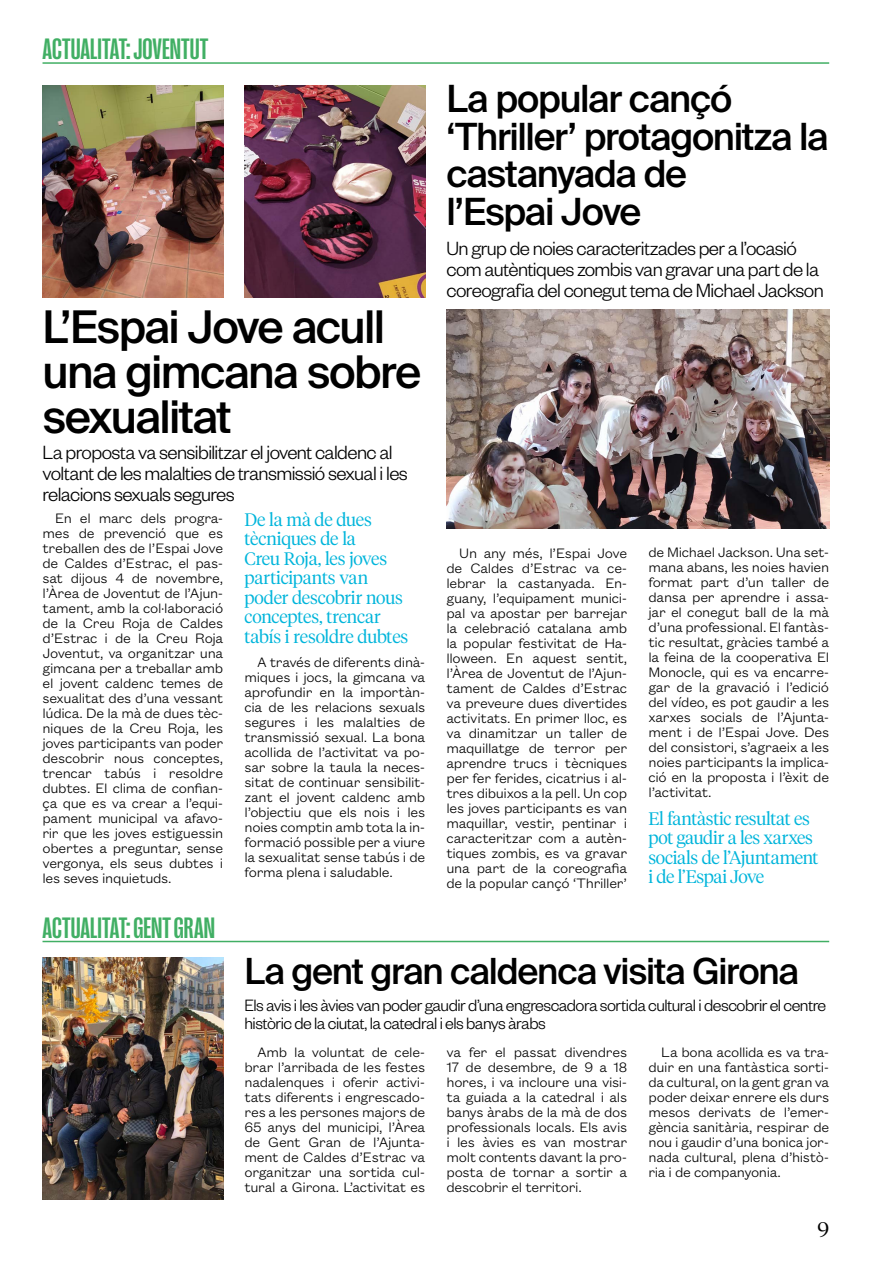
<style>
.page{position:relative;width:893px;height:1263px;background:#fff}
.page>*{position:absolute;margin:0;border:0;box-sizing:border-box;transform-origin:0 0}
.t1{font:500 45px/45px "Suisse Intl";letter-spacing:-.035em;color:#000}
.t2{font:500 37.5px/37.5px "Suisse Intl";letter-spacing:-.035em;color:#000}
.t3{font:500 36px "Suisse Intl";letter-spacing:-.035em;color:#000}
.t4{font:700 30px "Right Grotesk Tight";color:#41af64}
.t5{font:300 21px/21px "Founders Grotesk";letter-spacing:-.03em;color:#000}
.t6{font:300 21px "Tiempos Headline";color:#000}
.t7{font:300 18px/19.5px "Tiempos Headline";letter-spacing:-.01em;color:#00b5db}
.t8{font:300 18px/18px "Founders Grotesk";letter-spacing:-.03em;color:#000}
.t9{font:300 15px/15px "Founders Grotesk Text";letter-spacing:-.02em;color:#000;text-align:justify}
</style>
<div class="page">
<hr style="left:43px;top:62px;width:786px;height:2px;background:#41af64">
<hr style="left:43px;top:941px;width:786px;height:1px;background:#41af64">
<img style="left:446px;top:309px;width:383px;height:219px">
<img style="left:43px;top:958px;width:180px;height:242px">
<img style="left:244px;top:85px;width:181px;height:212px">
<img style="left:43px;top:85px;width:180px;height:212px">
<h3 class="t4" style="left:43px;top:34px;width:167px">ACTUALITAT: JOVENTUT</h3>
<h1 class="t1" style="left:43px;top:305px;width:380px">L’Espai Jove acull una gimcana sobre sexualitat</h1>
<h3 class="t5" style="left:43px;top:441px;width:367px">La proposta va sensibilitzar el jovent caldenc al voltant de les malalties de transmissió sexual i les relacions sexuals segures</h3>
<p class="t9" style="left:43px;top:510px;width:182px;text-indent:13px">En el marc dels progra&shy;mes de prevenció que es treballen des de l’Espai Jove de Caldes d’Estrac, el pas&shy;sat dijous 4 de novembre, l’Àrea de Joventut de l’Ajun&shy;tament, amb la col·laboració de la Creu Roja de Caldes d’Estrac i de la Creu Roja Joventut, va organitzar una gimcana per a treballar amb el jovent caldenc temes de sexualitat des d’una vessant lúdica. De la mà de dues tèc&shy;niques de la Creu Roja, les joves participants van poder descobrir nous conceptes, trencar tabús i resoldre dubtes. El clima de confian&shy;ça que es va crear a l’equi&shy;pament municipal va afavo&shy;rir que les joves estiguessin obertes a preguntar, sense vergonya, els seus dubtes i les seves inquietuds.</p>
<h3 class="t4" style="left:43px;top:912px;width:174px">ACTUALITAT: GENT GRAN</h3>
<p class="t7" style="left:244px;top:509px;width:165px">De la mà de dues tècniques de la<br>Creu Roja, les joves participants van poder descobrir nous conceptes, trencar tabís i resoldre dubtes</p>
<p class="t9" style="left:245px;top:654px;width:182px;text-indent:13px">A través de diferents dinà&shy;miques i jocs, la gimcana va aprofundir en la importàn&shy;cia de les relacions sexuals segures i les malalties de transmissió sexual. La bona acollida de l’activitat va po&shy;sar sobre la taula la neces&shy;sitat de continuar sensibilit&shy;zant el jovent caldenc amb l’objectiu que els nois i les noies comptin amb tota la in&shy;formació possible per a viure la sexualitat sense tabús i de forma plena i saludable.</p>
<h2 class="t2" style="left:446px;top:80px;width:384px">La popular cançó ‘Thriller’ protagonitza la castanyada de<br>l’Espai Jove</h2>
<h3 class="t5" style="left:446px;top:237px;width:379px">Un grup de noies caracteritzades per a l’ocasió com autèntiques zombis van gravar una part de la coreografia del conegut tema de Michael Jackson</h3>
<p class="t9" style="left:446px;top:545px;width:182px;text-indent:13px">Un any més, l’Espai Jove de Caldes d’Estrac va ce&shy;lebrar la castanyada. En&shy;guany, l’equipament munici&shy;pal va apostar per barrejar la celebració catalana amb la popular festivitat de Ha&shy;lloween. En aquest sentit, l’Àrea de Joventut de l’Ajun&shy;tament de Caldes d’Estrac va preveure dues divertides activitats. En primer lloc, es va dinamitzar un taller de maquillatge de terror per aprendre trucs i tècniques per fer ferides, cicatrius i al&shy;tres dibuixos a la pell. Un cop les joves participants es van maquillar, vestir, pentinar i caracteritzar com a autèn&shy;tiques zombis, es va gravar una part de la coreografia de la popular cançó ‘Thriller’</p>
<p class="t9" style="left:648px;top:543px;width:182px">de Michael Jackson. Una set&shy;mana abans, les noies havien format part d’un taller de dansa per aprendre i assa&shy;jar el conegut ball de la mà d’una professional. El fantàs&shy;tic resultat, gràcies també a la feina de la cooperativa El Monocle, qui es va encarre&shy;gar de la gravació i l’edició del vídeo, es pot gaudir a les xarxes socials de l’Ajunta&shy;ment i de l’Espai Jove. Des del consistori, s’agraeix a les noies participants la implica&shy;ció en la proposta i l’èxit de l’activitat.</p>
<p class="t7" style="left:648px;top:808px;width:171px">El fantàstic resultat es pot gaudir a les xarxes socials de l’Ajuntament i de l’Espai Jove</p>
<h3 class="t3" style="left:244px;top:950px;width:556px">La gent gran caldenca visita Girona</h3>
<p class="t8" style="left:244px;top:995px;width:583px">Els avis i les àvies van poder gaudir d’una engrescadora sortida cultural i descobrir el centre històric de la ciutat, la catedral i els banys àrabs</p>
<p class="t9" style="left:244px;top:1043px;width:182px;text-indent:13px">Amb la voluntat de cele&shy;brar l’arribada de les festes nadalenques i oferir activi&shy;tats diferents i engrescado&shy;res a les persones majors de 65 anys del municipi, l’Àrea de Gent Gran de l’Ajunta&shy;ment de Caldes d’Estrac va organitzar una sortida cul&shy;tural a Girona. L’activitat es</p>
<p class="t9" style="left:446px;top:1043px;width:182px">va fer el passat divendres 17 de desembre, de 9 a 18 hores, i va incloure una visi&shy;ta guiada a la catedral i als banys àrabs de la mà de dos professionals locals. Els avis i les àvies es van mostrar molt contents davant la pro&shy;posta de tornar a sortir a descobrir el territori.</p>
<p class="t9" style="left:648px;top:1043px;width:182px;text-indent:13px">La bona acollida es va tra&shy;duir en una fantàstica sorti&shy;da cultural, on la gent gran va poder deixar enrere els durs mesos derivats de l’emer&shy;gència sanitària, respirar de nou i gaudir d’una bonica jor&shy;nada cultural, plena d’histò&shy;ria i de companyonia.</p>
<h3 class="t6" style="left:818px;top:1216px;width:13px">9</h3>
</div>
